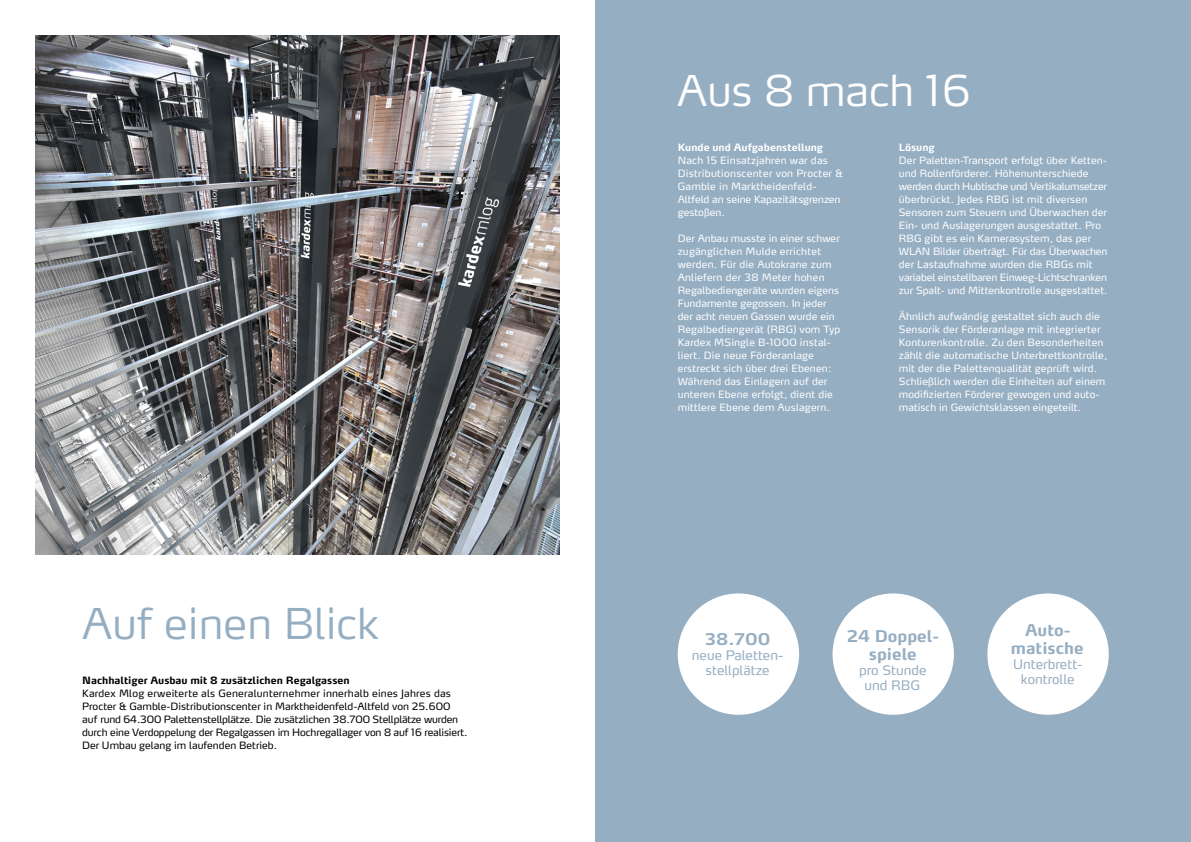
<style>
.page{position:relative;width:1191px;height:842px;background:#fff}
.page>*{position:absolute;margin:0;border:0;box-sizing:border-box;transform-origin:0 0}
.t1{font:300 42px "Max OT";color:#96aec2}
.t2{font:300 42px "Max OT";color:#fff}
.t3{font:700 16px/18px "Max OT";color:#96aec2;text-align:center}
.t4{font:13px/15px "Max OT";color:#96aec2;text-align:center}
.t5{font:10px/13px "Max OT";letter-spacing:.01em;color:#fff}
.t6{font:10px/13px "Max OT";color:#000}
.t7{font:700 10px "Max OT";color:#000}
.t8{font:700 10px "Max OT";color:#fff}
</style>
<div class="page">
<div style="left:595px;top:0;width:596px;height:842px;background:#96aec2"></div>
<img style="left:36px;top:36px;width:524px;height:518px">
<div style="left:677px;top:593px;width:122px;height:122px;background:#fff;border-radius:50%"></div>
<div style="left:832px;top:593px;width:122px;height:122px;background:#fff;border-radius:50%"></div>
<div style="left:987px;top:593px;width:121px;height:122px;background:#fff;border-radius:50%"></div>
<h1 class="t1" style="left:82px;top:597px;width:298px">Auf einen Blick</h1>
<p class="t7" style="left:82px;top:674px;width:269px">Nachhaltiger Ausbau mit 8 zusätzlichen Regalgassen</p>
<p class="t6" style="left:82px;top:687px;width:387px">Kardex Mlog erweiterte als Generalunternehmer innerhalb eines Jahres das Procter &amp; Gamble-Distributionscenter in Marktheidenfeld-Altfeld von 25.600 auf rund 64.300 Palettenstellplätze. Die zusätzlichen 38.700 Stellplätze wurden durch eine Verdoppelung der Regalgassen im Hochregallager von 8 auf 16 realisiert.<br>Der Umbau gelang im laufenden Betrieb.</p>
<h1 class="t2" style="left:677px;top:64px;width:295px">Aus 8 mach 16</h1>
<p class="t8" style="left:899px;top:141px;width:37px">Lösung</p>
<p class="t5" style="left:899px;top:154px;width:210px">Der Paletten-Transport erfolgt über Ketten&shy;und Rollenförderer. Höhenunterschiede werden durch Hubtische und Vertikalumsetzer überbrückt. Jedes RBG ist mit diversen Sensoren zum Steuern und Überwachen der Ein- und Auslagerungen ausgestattet. Pro RBG gibt es ein Kamerasystem, das per WLAN Bilder überträgt. Für das Überwachen der Lastaufnahme wurden die RBGs mit variabel einstellbaren Einweg-Lichtschranken zur Spalt- und Mittenkontrolle ausgestattet.</p>
<p class="t5" style="left:899px;top:310px;width:210px">Ähnlich aufwändig gestaltet sich auch die Sensorik der Förderanlage mit integrierter Konturenkontrolle. Zu den Besonderheiten zählt die automatische Unterbrettkontrolle, mit der die Palettenqualität geprüft wird.<br>Schließlich werden die Einheiten auf einem modifizierten Förderer gewogen und auto&shy;matisch in Gewichtsklassen eingeteilt.</p>
<p class="t8" style="left:678px;top:141px;width:147px">Kunde und Aufgabenstellung</p>
<p class="t5" style="left:678px;top:154px;width:167px">Nach 15 Einsatzjahren war das<br>Distributionscenter von Procter &amp;<br>Gamble in Marktheidenfeld--<br>Altfeld an seine Kapazitätsgrenzen gestoßen.</p>
<p class="t5" style="left:678px;top:232px;width:164px">Der Anbau musste in einer schwer zugänglichen Mulde errichtet werden. Für die Autokrane zum<br>Anliefern der 38 Meter hohen<br>Regalbediengeräte wurden eigens<br>Fundamente gegossen. In jeder der acht neuen Gassen wurde ein<br>Regalbediengerät (RBG) vom Typ<br>Kardex MSingle B-1000 instal&shy;liert. Die neue Förderanlage erstreckt sich über drei Ebenen:<br>Während das Einlagern auf der unteren Ebene erfolgt, dient die mittlere Ebene dem Auslagern.</p>
<h2 class="t3" style="left:705px;top:630px;width:67px">38.700</h2>
<h3 class="t4" style="left:692px;top:648px;width:93px">neue Paletten&shy;stellplätze</h3>
<h2 class="t3" style="left:846px;top:627px;width:94px">24 Doppel&shy;spiele</h2>
<h3 class="t4" style="left:859px;top:663px;width:69px">pro Stunde und RBG</h3>
<h2 class="t3" style="left:1011px;top:621px;width:74px">Auto&shy;matische</h2>
<h3 class="t4" style="left:1013px;top:657px;width:71px">Unterbrett&shy;kontrolle</h3>
</div>
